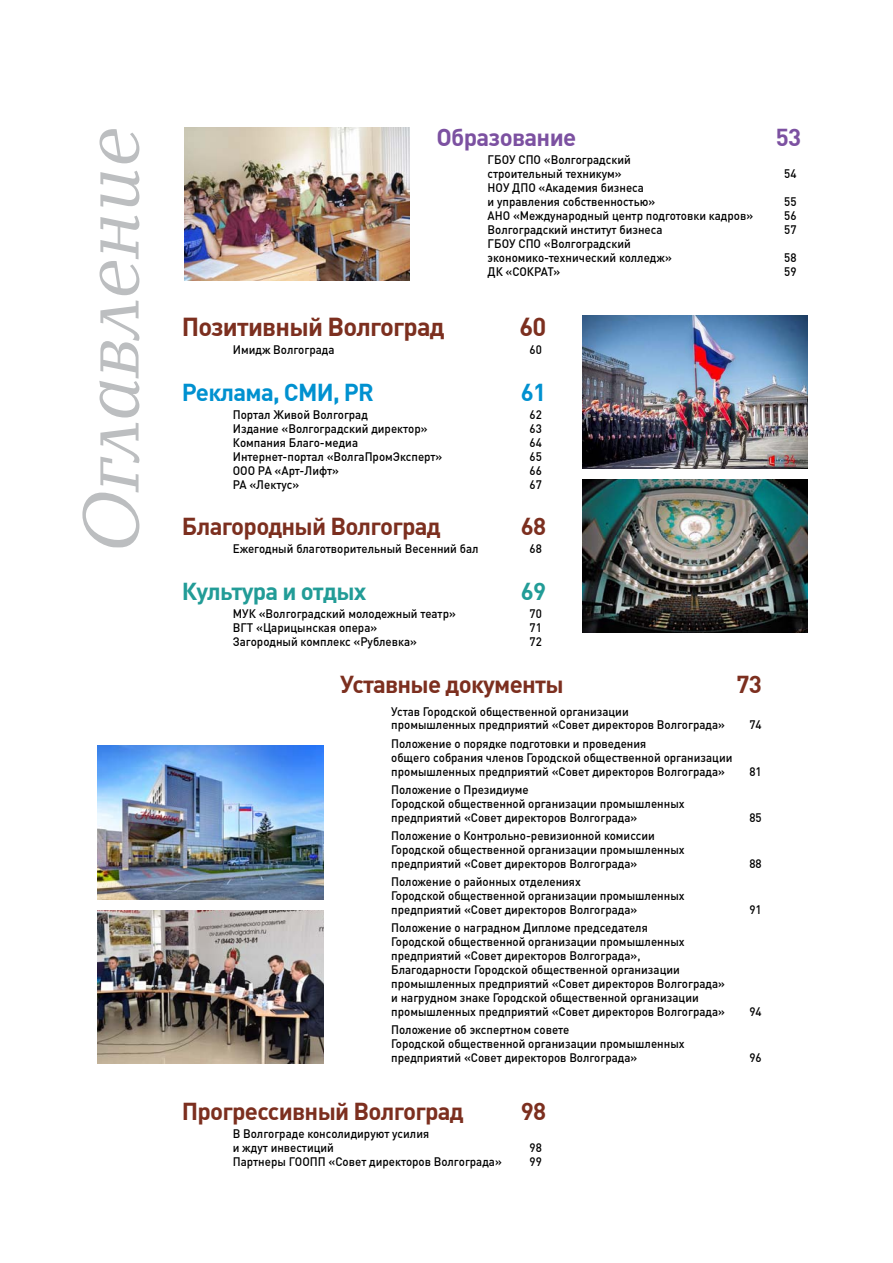
<style>
.page{position:relative;width:893px;height:1263px;background:#fff}
.page>*{position:absolute;margin:0;border:0;box-sizing:border-box;transform-origin:0 0}
.t1{font:italic 82.5px "Baltica C";color:#bcbec0;scale:.95 1}
.t2{font:700 25.5px "DIN Cyr";letter-spacing:-.03em;color:#7c2f1f}
.t3{font:700 24px "DIN Cyr";letter-spacing:-.03em;color:#7c2f1f}
.t4{font:700 24px "DIN Cyr";letter-spacing:-.03em;color:#0091d0}
.t5{font:700 24px "DIN Cyr";letter-spacing:-.03em;color:#229c97}
.t6{font:700 24px "DIN Cyr";letter-spacing:-.03em;color:#7c51a1}
.t7{font:500 12.15px/14px "DIN Cyr";color:#000;scale:.95 1}
</style>
<div class="page">
<img style="left:583px;top:316px;width:225px;height:153px">
<img style="left:583px;top:479px;width:225px;height:153px">
<img style="left:184px;top:128px;width:226px;height:153px">
<img style="left:98px;top:910px;width:225px;height:153px">
<img style="left:98px;top:746px;width:225px;height:153px">
<p class="t1" style="left:79px;top:554px;width:450px;rotate:-90deg">Оглавление</p>
<p class="t6" style="left:437px;top:121px;width:141px">Образование</p>
<p class="t6" style="left:776px;top:121px;width:27px">53</p>
<p class="t7" style="left:488px;top:152px;width:152px">ГБОУ СПО «Волгоградский строительный техникум»</p>
<p class="t7" style="left:784px;top:166px;width:14px">54</p>
<p class="t7" style="left:488px;top:180px;width:178px">НОУ ДПО «Академия бизнеса<br>и управления собственностью»</p>
<p class="t7" style="left:784px;top:194px;width:14px">55</p>
<p class="t7" style="left:488px;top:208px;width:281px">АНО «Международный центр подготовки кадров»</p>
<p class="t7" style="left:784px;top:208px;width:14px">56</p>
<p class="t7" style="left:488px;top:222px;width:186px">Волгоградский институт бизнеса</p>
<p class="t7" style="left:784px;top:222px;width:14px">57</p>
<p class="t7" style="left:488px;top:236px;width:195px">ГБОУ СПО «Волгоградский экономико-технический колледж»</p>
<p class="t7" style="left:784px;top:250px;width:14px">58</p>
<p class="t7" style="left:488px;top:264px;width:78px">ДК «СОКРАТ»</p>
<p class="t7" style="left:784px;top:264px;width:14px">59</p>
<p class="t2" style="left:182px;top:309px;width:264px">Позитивный Волгоград</p>
<p class="t2" style="left:519px;top:309px;width:28px">60</p>
<p class="t7" style="left:233px;top:342px;width:109px">Имидж Волгограда</p>
<p class="t7" style="left:529px;top:342px;width:14px">60</p>
<p class="t4" style="left:182px;top:376px;width:194px">Реклама, СМИ, PR</p>
<p class="t4" style="left:521px;top:376px;width:27px">61</p>
<p class="t7" style="left:233px;top:407px;width:144px">Портал Живой Волгоград</p>
<p class="t7" style="left:529px;top:407px;width:14px">62</p>
<p class="t7" style="left:233px;top:421px;width:207px">Издание «Волгоградский директор»</p>
<p class="t7" style="left:529px;top:421px;width:14px">63</p>
<p class="t7" style="left:233px;top:435px;width:133px">Компания Благо-медиа</p>
<p class="t7" style="left:529px;top:435px;width:14px">64</p>
<p class="t7" style="left:233px;top:449px;width:222px">Интернет-портал «ВолгаПромЭксперт»</p>
<p class="t7" style="left:529px;top:449px;width:14px">65</p>
<p class="t7" style="left:233px;top:463px;width:113px">ООО РА «Арт-Лифт»</p>
<p class="t7" style="left:529px;top:463px;width:14px">66</p>
<p class="t7" style="left:233px;top:477px;width:71px">РА «Лектус»</p>
<p class="t7" style="left:529px;top:477px;width:14px">67</p>
<p class="t3" style="left:182px;top:510px;width:261px">Благородный Волгоград</p>
<p class="t3" style="left:521px;top:510px;width:27px">68</p>
<p class="t7" style="left:233px;top:541px;width:260px">Ежегодный благотворительный Весенний бал</p>
<p class="t7" style="left:529px;top:541px;width:14px">68</p>
<p class="t5" style="left:182px;top:575px;width:186px">Культура и отдых</p>
<p class="t5" style="left:521px;top:575px;width:27px">69</p>
<p class="t7" style="left:233px;top:606px;width:236px">МУК «Волгоградский молодежный театр»</p>
<p class="t7" style="left:529px;top:606px;width:14px">70</p>
<p class="t7" style="left:233px;top:620px;width:154px">ВГТ «Царицынская опера»</p>
<p class="t7" style="left:529px;top:620px;width:14px">71</p>
<p class="t7" style="left:233px;top:634px;width:195px">Загородный комплекс «Рублевка»</p>
<p class="t7" style="left:529px;top:634px;width:14px">72</p>
<p class="t3" style="left:340px;top:668px;width:225px">Уставные документы</p>
<p class="t3" style="left:736px;top:668px;width:27px">73</p>
<p class="t7" style="left:391px;top:704px;width:353px">Устав Городской общественной организации<br>промышленных предприятий «Совет директоров Волгограда»</p>
<p class="t7" style="left:749px;top:718px;width:14px">74</p>
<p class="t7" style="left:391px;top:736px;width:361px">Положение о порядке подготовки и проведения<br>общего собрания членов Городской общественной организации промышленных предприятий «Совет директоров Волгограда»</p>
<p class="t7" style="left:391px;top:782px;width:310px">Положение о Президиуме<br>Городской общественной организации промышленных предприятий «Совет директоров Волгограда»</p>
<p class="t7" style="left:391px;top:828px;width:310px">Положение о Контрольно-ревизионной комиссии<br>Городской общественной организации промышленных предприятий «Совет директоров Волгограда»</p>
<p class="t7" style="left:391px;top:874px;width:310px">Положение о районных отделениях<br>Городской общественной организации промышленных предприятий «Совет директоров Волгограда»</p>
<p class="t7" style="left:391px;top:920px;width:353px">Положение о наградном Дипломе председателя<br>Городской общественной организации промышленных предприятий «Совет директоров Волгограда»,<br>Благодарности Городской общественной организации промышленных предприятий «Совет директоров Волгограда» и нагрудном знаке Городской общественной организации промышленных предприятий «Совет директоров Волгограда»</p>
<p class="t7" style="left:391px;top:1022px;width:310px">Положение об экспертном совете<br>Городской общественной организации промышленных предприятий «Совет директоров Волгограда»</p>
<p class="t3" style="left:182px;top:1095px;width:284px">Прогрессивный Волгоград</p>
<p class="t3" style="left:521px;top:1095px;width:27px">98</p>
<p class="t7" style="left:233px;top:1126px;width:208px">В Волгограде консолидируют усилия и ждут инвестиций</p>
<p class="t7" style="left:529px;top:1140px;width:14px">98</p>
<p class="t7" style="left:233px;top:1154px;width:285px">Партнеры ГООПП «Совет директоров Волгограда»</p>
<p class="t7" style="left:529px;top:1154px;width:14px">99</p>
<p class="t7" style="left:749px;top:764px;width:14px">81</p>
<p class="t7" style="left:749px;top:810px;width:14px">85</p>
<p class="t7" style="left:749px;top:856px;width:14px">88</p>
<p class="t7" style="left:749px;top:902px;width:14px">91</p>
<p class="t7" style="left:749px;top:1004px;width:14px">94</p>
<p class="t7" style="left:749px;top:1050px;width:14px">96</p>
</div>
